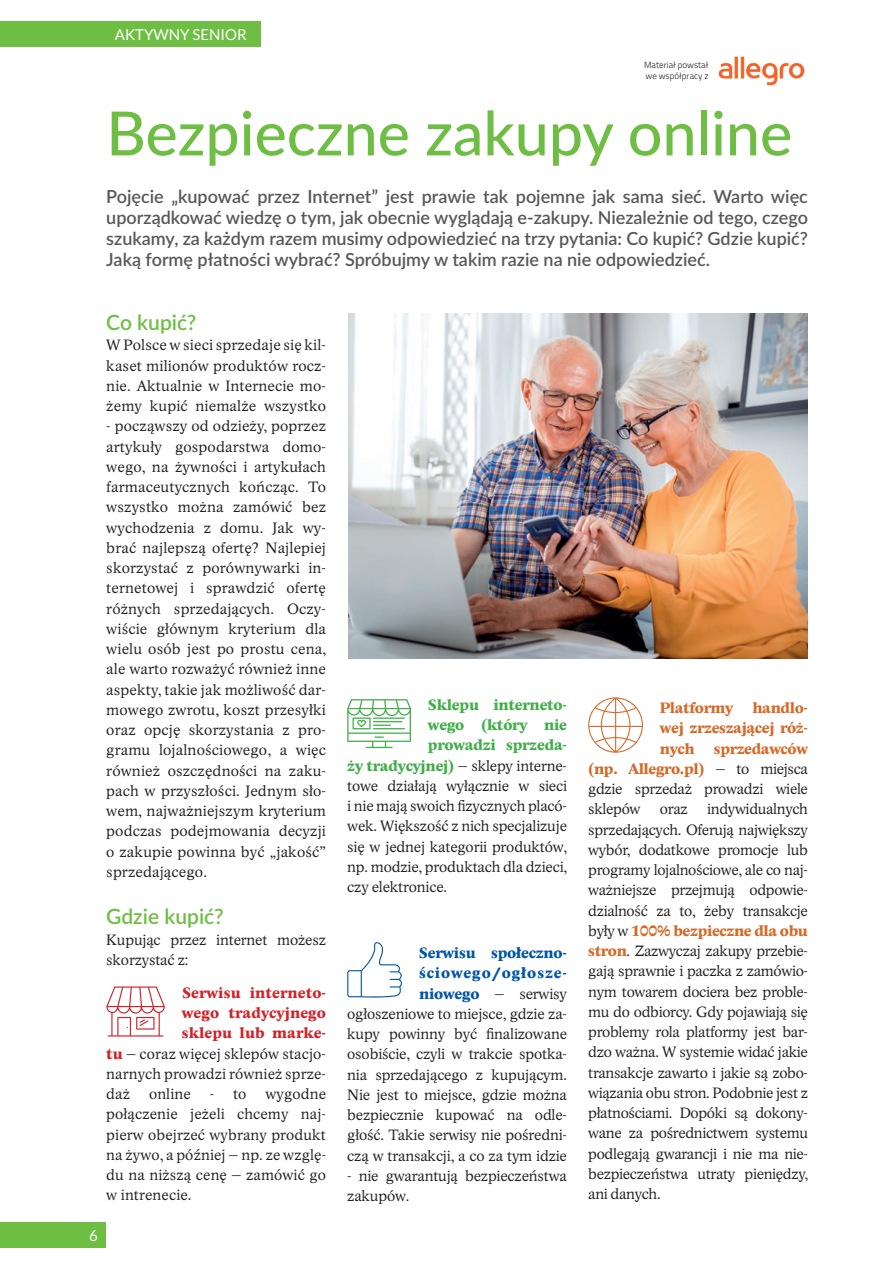
<style>
.page{position:relative;width:893px;height:1263px;background:#fff}
.page>*{position:absolute;margin:0;border:0;box-sizing:border-box;transform-origin:0 0}
.t1{font:500 60.9px "Lato";color:#6ebe44}
.t2{font:600 21px "Lato";color:#6ebe44}
.t3{font:600 18px/21px "Lato";color:#57585a;text-align:justify}
.t4{font:15px/20.2px "Academica Light Pro";letter-spacing:-.01em;color:#231f20;text-align:justify}
.t5{font:700 15px/20.2px "Academica Medium Pro";letter-spacing:-.02em;color:#d56a29;text-align:justify}
.t6{font:700 15px/20.2px "Academica Medium Pro";letter-spacing:.01em;color:#d1232a;text-align:justify}
.t7{font:700 15px/20.2px "Academica Medium Pro";letter-spacing:-.01em;color:#40ae49;text-align:justify}
.t8{font:700 15px/20.2px "Academica Medium Pro";letter-spacing:-.01em;color:#0155a7}
.t9{font:15px "Lato";color:#fff}
.t10{font:300 9px/10.5px "Titillium Web";color:#231f20}
.s1{font-family:"Academica Medium Pro";font-weight:700;color:#d1232a}
.s2{font-family:"Academica Medium Pro";font-weight:700;color:#40ae49}
.s3{font-family:"Academica Medium Pro";font-weight:700;color:#0155a7}
.s4{font-family:"Academica Light Pro";font-weight:400;color:#231f20}
.s5{font-family:"Academica Medium Pro";font-weight:700;color:#d56a29}
</style>
<div class="page">
<svg style="left:106px;top:986px;width:59px;height:50px"></svg>
<svg style="left:347px;top:699px;width:64px;height:49px"></svg>
<svg style="left:347px;top:942px;width:55px;height:55px"></svg>
<svg style="left:588px;top:697px;width:55px;height:56px"></svg>
<img style="left:718px;top:56px;width:87px;height:30px">
<img style="left:349px;top:313px;width:459px;height:346px">
<div style="left:0;top:1222px;width:106px;height:25px;background:#6ebe44"></div>
<div style="left:0;top:21px;width:261px;height:26px;background:#6ebe44"></div>
<p class="t9" style="left:115px;top:26px;width:133px">AKTYWNY SENIOR</p>
<p class="t10" style="left:644px;top:60px;width:66px">Materiał powstał we współpracy z</p>
<h1 class="t1" style="left:106px;top:89px;width:687px">Bezpieczne zakupy online</h1>
<p class="t3" style="left:106px;top:185px;width:703px">Pojęcie „kupować przez Internet” jest prawie tak pojemne jak sama sieć. Warto więc uporządkować wiedzę o tym, jak obecnie wyglądają e-zakupy. Niezależnie od tego, czego szukamy, za każdym razem musimy odpowiedzieć na trzy pytania: Co kupić? Gdzie kupić?<br>Jaką formę płatności wybrać? Spróbujmy w takim razie na nie odpowiedzieć.</p>
<h2 class="t2" style="left:106px;top:307px;width:92px">Co kupić?</h2>
<p class="t4" style="left:106px;top:336px;width:221px">W Polsce w sieci sprzedaje się kil&shy;kaset milionów produktów rocz&shy;nie. Aktualnie w Internecie mo&shy;żemy kupić niemalże wszystko</p>
<p class="t4" style="left:106px;top:417px;width:221px">- począwszy od odzieży, poprzez artykuły gospodarstwa domo&shy;wego, na żywności i artykułach farmaceutycznych kończąc. To wszystko można zamówić bez wychodzenia z domu. Jak wy&shy;brać najlepszą ofertę? Najlepiej skorzystać z porównywarki in&shy;ternetowej i sprawdzić ofertę różnych sprzedających. Oczy&shy;wiście głównym kryterium dla wielu osób jest po prostu cena, ale warto rozważyć również inne aspekty, takie jak możliwość dar&shy;mowego zwrotu, koszt przesyłki oraz opcję skorzystania z pro&shy;gramu lojalnościowego, a więc również oszczędności na zaku&shy;pach w przyszłości. Jednym sło&shy;wem, najważniejszym kryterium podczas podejmowania decyzji o zakupie powinna być „jakość” sprzedającego.</p>
<h2 class="t2" style="left:106px;top:901px;width:119px">Gdzie kupić?</h2>
<p class="t4" style="left:106px;top:930px;width:221px">Kupując przez internet możesz skorzystać z:</p>
<p class="t6" style="left:182px;top:982px;width:146px">Serwisu interneto&shy;wego tradycyjnego sklepu lub marke-</p>
<p class="t4" style="left:106px;top:1044px;width:221px"><span class="s1">tu</span> – coraz więcej sklepów stacjo&shy;narnych prowadzi również sprze&shy;daż</p>
<p class="t4" style="left:106px;top:1084px;width:221px;text-indent:159px">wygodne połączenie jeżeli chcemy naj&shy;pierw obejrzeć wybrany produkt na żywo, a później – np. ze wzglę&shy;du na niższą cenę – zamówić go w intrenecie.</p>
<p class="t4" style="left:149px;top:1084px;width:43px">online</p>
<p class="t4" style="left:210px;top:1084px;width:38px">- to</p>
<p class="t9" style="left:89px;top:1227px;width:10px">6</p>
<p class="t7" style="left:428px;top:695px;width:141px">Sklepu interneto&shy;wego (który nie prowadzi sprzeda-</p>
<p class="t4" style="left:347px;top:756px;width:221px"><span class="s2">ży tradycyjnej)</span> – sklepy interne&shy;towe działają wyłącznie w sieci i nie mają swoich fizycznych placó&shy;wek. Większość z nich specjalizuje się w jednej kategorii produktów, np. modzie, produktach dla dzieci, czy elektronice.</p>
<p class="t8" style="left:419px;top:943px;width:150px">Serwisu społeczno&shy;ściowego/ogłosze-</p>
<p class="t4" style="left:347px;top:984px;width:221px;text-indent:72px"><span class="s3">niowego</span> – serwisy ogłoszeniowe to miejsce, gdzie za&shy;kupy powinny być finalizowane osobiście, czyli w trakcie spotka&shy;nia sprzedającego z kupującym.<br>Nie jest to miejsce, gdzie można bezpiecznie kupować na odle&shy;głość. Takie serwisy nie pośredni&shy;czą w transakcji, a co za tym idzie</p>
<p class="t4" style="left:347px;top:1166px;width:221px">- nie gwarantują bezpieczeństwa zakupów.</p>
<p class="t5" style="left:660px;top:698px;width:149px;text-indent:92px">handlo&shy;wej zrzeszającej róż&shy;nych</p>
<p class="t5" style="left:660px;top:698px;width:75px">Platformy</p>
<p class="t5" style="left:588px;top:738px;width:221px;text-align:right">sprzedawców<br>(np. Allegro.pl) <span class="s4">– to miejsca</span></p>
<p class="t4" style="left:588px;top:779px;width:221px">gdzie sprzedaż prowadzi wiele sklepów</p>
<p class="t4" style="left:588px;top:799px;width:221px;text-indent:119px">indywidualnych sprzedających. Oferują największy wybór, dodatkowe promocje lub programy lojalnościowe, ale co naj&shy;ważniejsze przejmują odpowie&shy;dzialność za to, żeby transakcje</p>
<p class="t5" style="left:588px;top:920px;width:221px"><span class="s4">były w</span> 100% bezpieczne dla obu</p>
<p class="t4" style="left:588px;top:941px;width:221px"><span class="s5">stron</span>. Zazwyczaj zakupy przebie&shy;gają sprawnie i paczka z zamówio&shy;nym towarem dociera bez proble&shy;mu do odbiorcy. Gdy pojawiają się problemy rola platformy jest bar&shy;dzo ważna. W systemie widać jakie transakcje zawarto i jakie są zobo&shy;wiązania obu stron. Podobnie jest z płatnościami. Dopóki są dokony&shy;wane za pośrednictwem systemu podlegają gwarancji i nie ma nie&shy;bezpieczeństwa utraty pieniędzy, ani danych.</p>
<p class="t4" style="left:660px;top:799px;width:29px">oraz</p>
</div>
